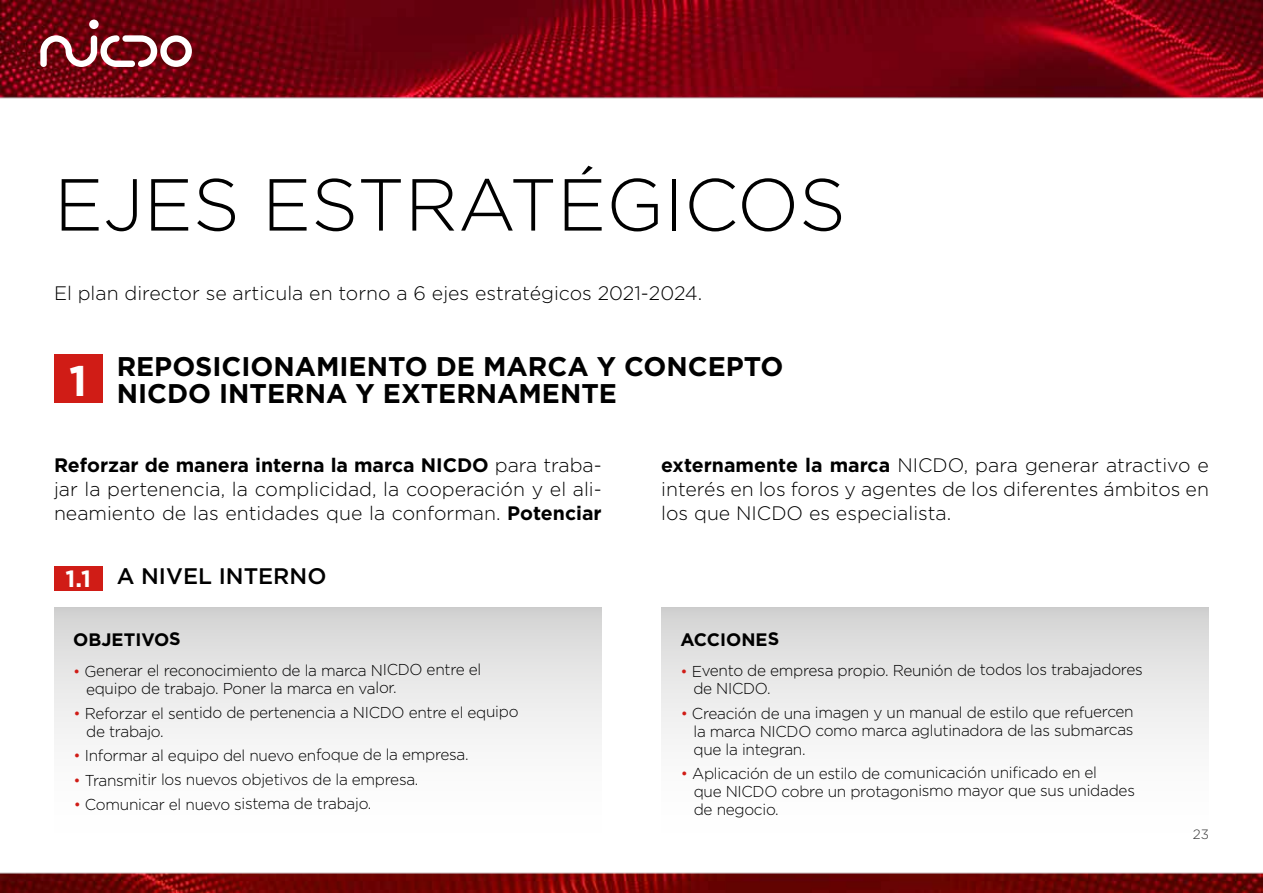
<style>
.page{position:relative;width:1263px;height:893px;background:#fff}
.page>*{position:absolute;margin:0;border:0;box-sizing:border-box;transform-origin:0 0}
.t1{font:300 73.5px "Gotham";color:#000}
.t2{font:700 42.75px "Gotham";color:#fff}
.t3{font:700 27px/27px "Gotham";color:#000}
.t4{font:500 22.5px "Gotham";color:#000}
.t5{font:300 19.5px/24px "Gotham";color:#000;text-align:justify}
.t6{font:700 18px "Gotham";letter-spacing:-.005em;color:#000}
.t7{font:300 15.75px/18.3px "Gotham";letter-spacing:-.025em;color:#000}
.t8{font:300 13.5px "Gotham";color:#000}
.s1{font-weight:700}
.s2{font-weight:700;font-size:23.55px;color:#fff}
.s3{color:#d01c16}
</style>
<div class="page">
<img style="left:0;top:0;width:1263px;height:893px">
<div style="left:54px;top:354px;width:49px;height:49px;background:#d01c16"></div>
<div style="left:54px;top:566px;width:49px;height:25px;background:#d01c16"></div>
<div style="left:54px;top:607px;width:548px;height:232px;background:linear-gradient(to bottom,#d8d8d8,#fff)"></div>
<div style="left:661px;top:607px;width:548px;height:232px;background:linear-gradient(to bottom,#d8d8d8,#fff)"></div>
<svg style="left:40px;top:35px;width:152px;height:32px"></svg>
<div style="left:89px;top:20px;width:10px;height:9px;background:#fff;border-radius:50%"></div>
<h1 class="t1" style="left:54px;top:158px;width:793px">EJES ESTRATÉGICOS</h1>
<p class="t5" style="left:54px;top:281px;width:650px">El plan director se articula en torno a 6 ejes estratégicos 2021-2024.</p>
<h2 class="t2" style="left:69px;top:352px;width:20px">1</h2>
<h3 class="t3" style="left:117px;top:353px;width:668px">REPOSICIONAMIENTO DE MARCA Y CONCEPTO<br>NICDO INTERNA Y EXTERNAMENTE</h3>
<p class="t5" style="left:54px;top:453px;width:549px"><span class="s1">Reforzar de manera interna la marca NICDO</span> para traba&shy;jar la pertenencia, la complicidad, la cooperación y el ali&shy;neamiento de las entidades que la conforman. <span class="s1">Potenciar</span></p>
<h3 class="t4" style="left:66px;top:562px;width:262px"><span class="s2">1.1</span> A NIVEL INTERNO</h3>
<p class="t6" style="left:73px;top:627px;width:109px">OBJETIVOS</p>
<p class="t7" style="left:86px;top:661px;width:397px;text-indent:-13px"><span class="s3">•</span> Generar el reconocimiento de la marca NICDO entre el equipo de trabajo. Poner la marca en valor.</p>
<p class="t7" style="left:86px;top:703px;width:434px;text-indent:-13px"><span class="s3">•</span> Reforzar el sentido de pertenencia a NICDO entre el equipo de trabajo.</p>
<p class="t7" style="left:74px;top:745px;width:397px"><span class="s3">•</span> Informar al equipo del nuevo enfoque de la empresa.</p>
<p class="t7" style="left:74px;top:770px;width:346px"><span class="s3">•</span> Transmitir los nuevos objetivos de la empresa.</p>
<p class="t7" style="left:74px;top:794px;width:299px"><span class="s3">•</span> Comunicar el nuevo sistema de trabajo.</p>
<p class="t5" style="left:661px;top:453px;width:549px"><span class="s1">externamente la marca</span> NICDO, para generar atractivo e interés en los foros y agentes de los diferentes ámbitos en los que NICDO es especialista.</p>
<p class="t6" style="left:680px;top:627px;width:100px">ACCIONES</p>
<p class="t7" style="left:693px;top:660px;width:451px;text-indent:-13px"><span class="s3">•</span> Evento de empresa propio. Reunión de todos los trabajadores de NICDO.</p>
<p class="t7" style="left:693px;top:703px;width:442px;text-align:justify;text-indent:-13px"><span class="s3">•</span> Creación de una imagen y un manual de estilo que refuercen la marca NICDO como marca aglutinadora de las submarcas que la integran.</p>
<p class="t7" style="left:694px;top:763px;width:443px;text-indent:-13px"><span class="s3">•</span> Aplicación de un estilo de comunicación unificado en el<br>que NICDO cobre un protagonismo mayor que sus unidades de negocio.</p>
<p class="t8" style="left:1193px;top:826px;width:18px">23</p>
</div>
